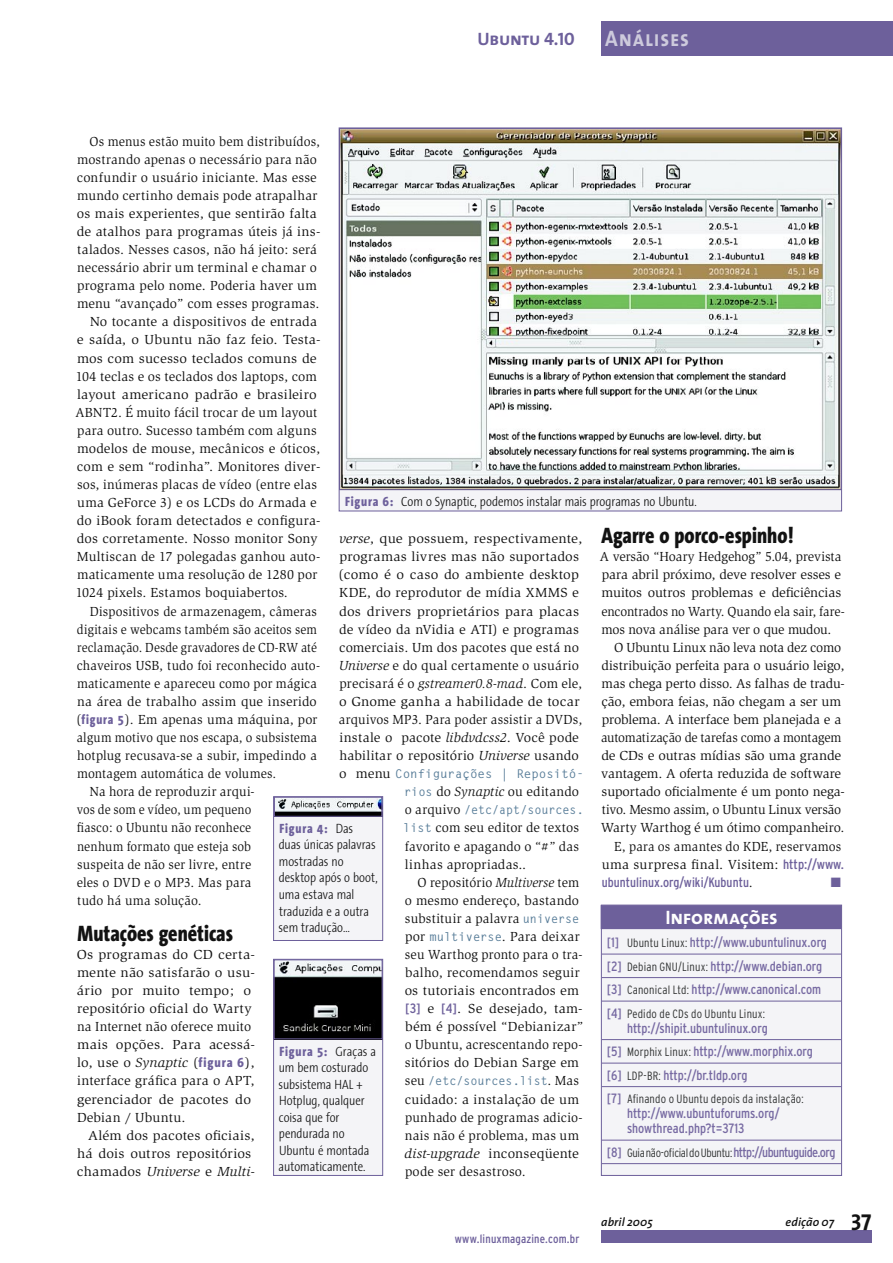
<style>
.page{position:relative;width:893px;height:1263px;background:#fff}
.page>*{position:absolute;margin:0;border:0;box-sizing:border-box;transform-origin:0 0}
.subtitle{font:800 22.5px "The Sans Condensed";color:#121212}
.t1{font:22.5px "The Sans Bold Caps";letter-spacing:.035em;color:#cdcadc;scale:.9 1}
.t2{font:700 22.5px "The Sans";color:#121212}
.title_box_caps{font:19.5px "The Sans Bold Caps";letter-spacing:-.01em;color:#fff}
.subject{font:18px "The Sans Bold Caps";letter-spacing:-.015em;color:#6d609b}
.paragraph{font:13.5px/18px "Slimbach";letter-spacing:.01em;color:#121212}
.paragraph-2{font:13.5px/18px "Slimbach";letter-spacing:.01em;color:#121212;scale:.95 1}
.paragraph-3{font:13.5px/18px "Slimbach";letter-spacing:.01em;color:#121212;scale:1.06 1}
.paragraph-4{font:13.5px/18px "Slimbach";letter-spacing:.01em;color:#121212;scale:.96 1}
.t3{font:300 13.5px/16.5px "The Sans Condensed";color:#121212}
.paragraph_info{font:condensed 13.5px/15px "Interstate";color:#776aa2}
.paragraph_one{font:13.5px/18px "Slimbach";letter-spacing:.005em;color:#121212;scale:1.07 1}
.paragraph_one-2{font:13.5px/18px "Slimbach";letter-spacing:.005em;color:#121212}
.paragraph_info-2{font:condensed 13.5px "Interstate";letter-spacing:-.04em;color:#776aa2}
.paragraph-5{font:13.5px "Zapf Dingbats";color:#6d609b}
.paragraph_info-3{font:300 condensed 12px "Interstate";letter-spacing:.015em;color:#303232}
.paragraph-6{font:700 12px "Gothic Looser";color:#577c98}
.paragraph-7{font:700 12px "Gothic Looser";color:#577c98;scale:1.04 1}
.t4{font:condensed 12px "Interstate";letter-spacing:.015em;color:#6d609b}
.t5{font:italic 600 12px "The Sans";letter-spacing:.005em;color:#121212}
.s1{font-family:"The Sans Condensed";font-weight:800;color:#6d609b}
.s2{font-style:italic}
.s3{font-weight:800;color:#6d609b}
.s4{font-family:"Interstate";font-stretch:condensed;color:#6d609b}
.s5{font-family:"Slimbach";font-weight:400;font-size:13.5px;color:#121212}
.s6{font-family:"Gothic Looser";font-weight:700;font-size:12px;color:#577c98}
.s7{font-weight:300;font-size:12px;color:#303232}
.s8{font-weight:400;font-size:13.5px;color:#776aa2}
</style>
<div class="page">
<div style="left:601px;top:905px;width:241px;height:270px;background:#f4f4f7"></div>
<div style="left:601px;top:905px;width:241px;height:24px;background:#6d609b"></div>
<hr style="left:602px;top:954px;width:239px;height:1px;background:#6d609b">
<hr style="left:602px;top:977px;width:239px;height:1px;background:#6d609b">
<hr style="left:602px;top:1001px;width:239px;height:1px;background:#6d609b">
<hr style="left:602px;top:1039px;width:239px;height:1px;background:#6d609b">
<hr style="left:602px;top:1063px;width:239px;height:1px;background:#6d609b">
<hr style="left:602px;top:1086px;width:239px;height:1px;background:#6d609b">
<hr style="left:602px;top:1140px;width:239px;height:1px;background:#6d609b">
<hr style="left:602px;top:1163px;width:239px;height:1px;background:#6d609b">
<div style="left:601px;top:905px;width:241px;height:271px;border:1px solid #6d609b"></div>
<svg style="left:273px;top:796px;width:110px;height:145px"></svg>
<svg style="left:273px;top:958px;width:110px;height:218px"></svg>
<svg style="left:338px;top:127px;width:504px;height:385px"></svg>
<div style="left:601px;top:21px;width:292px;height:34px;background:#6d609b"></div>
<div style="left:601px;top:1230px;width:271px;height:13px;background:#6d609b"></div>
<p class="subject" style="left:477px;top:24px;width:99px">Ubuntu 4.10</p>
<p class="t1" style="left:605px;top:20px;width:95px">Análises</p>
<p class="paragraph-2" style="left:77px;top:132px;width:258px;text-indent:13px">Os menus estão muito bem distribuídos, mostrando apenas o necessário para não confundir o usuário iniciante. Mas esse mundo certinho demais pode atrapalhar os mais experientes, que sentirão falta de atalhos para programas úteis já ins&shy;talados. Nesses casos, não há jeito: será necessário abrir um terminal e chamar o programa pelo nome. Poderia haver um menu “avançado” com esses programas.</p>
<p class="paragraph" style="left:75px;top:313px;width:246px;text-indent:14px">No tocante a dispositivos de entrada e saída, o Ubuntu não faz feio. Testa&shy;mos com sucesso teclados comuns de 104 teclas e os teclados dos laptops, com layout americano padrão e brasileiro ABNT2. É muito fácil trocar de um layout para outro. Sucesso também com alguns modelos de mouse, mecânicos e óticos, com e sem “rodinha”. Monitores diver&shy;sos, inúmeras placas de vídeo (entre elas uma GeForce 3) e os LCDs do Armada e do iBook foram detectados e configura&shy;dos corretamente. Nosso monitor Sony Multiscan de 17 polegadas ganhou auto&shy;maticamente uma resolução de 1280 por 1024 pixels. Estamos boquiabertos.</p>
<p class="paragraph-2" style="left:76px;top:602px;width:258px;text-indent:14px">Dispositivos de armazenagem, câmeras digitais e webcams também são aceitos sem reclamação. Desde gravadores de CD-RW até chaveiros USB, tudo foi reconhecido auto&shy;maticamente e apareceu como por mágica na área de trabalho assim que inserido (<span class="s1">figura 5</span>). Em apenas uma máquina, por algum motivo que nos escapa, o subsistema hotplug recusava-se a subir, impedindo a montagem automática de volumes.</p>
<p class="paragraph-4" style="left:77px;top:783px;width:187px;text-indent:13px">Na hora de reproduzir arqui&shy;vos de som e vídeo, um pequeno fiasco: o Ubuntu não reconhece nenhum formato que esteja sob suspeita de não ser livre, entre eles o DVD e o MP3. Mas para tudo há uma solução.</p>
<p class="subtitle" style="left:78px;top:920px;width:157px">Mutações genéticas</p>
<p class="paragraph_one" style="left:77px;top:945px;width:168px">Os programas do CD certa&shy;mente não satisfarão o usu&shy;ário por muito tempo; o repositório oficial do Warty na Internet não oferece muito mais opções. Para acessá&shy;lo, use o <span class="s2">Synaptic</span> (<span class="s1">figura 6</span>), interface gráfica para o APT, gerenciador de pacotes do<br>Debian / Ubuntu.</p>
<p class="paragraph-3" style="left:77px;top:1126px;width:169px;text-indent:11px">Além dos pacotes oficiais, há dois outros repositórios chamados <span class="s2">Universe</span> e <span class="s2">Multi-</span></p>
<p class="t3" style="left:345px;top:493px;width:353px"><span class="s3">Figura 6:</span> Com o Synaptic, podemos instalar mais programas no Ubuntu.</p>
<p class="subtitle" style="left:602px;top:523px;width:193px">Agarre o porco-espinho!</p>
<p class="paragraph_one-2" style="left:600px;top:548px;width:246px">A versão “Hoary Hedgehog” 5.04, prevista para abril próximo, deve resolver esses e muitos outros problemas e deficiências encontrados no Warty. Quando ela sair, fare&shy;mos nova análise para ver o que mudou.</p>
<p class="paragraph" style="left:601px;top:638px;width:246px;text-indent:13px">O Ubuntu Linux não leva nota dez como distribuição perfeita para o usuário leigo, mas chega perto disso. As falhas de tradu&shy;ção, embora feias, não chegam a ser um problema. A interface bem planejada e a automatização de tarefas como a montagem de CDs e outras mídias são uma grande vantagem. A oferta reduzida de software suportado oficialmente é um ponto nega&shy;tivo. Mesmo assim, o Ubuntu Linux versão Warty Warthog é um ótimo companheiro.</p>
<p class="paragraph-2" style="left:602px;top:837px;width:257px;text-indent:13px">E, para os amantes do KDE, reservamos uma surpresa final. Visitem: <span class="s4">http://www. ubuntulinux.org/wiki/Kubuntu</span>.</p>
<p class="paragraph-3" style="left:338px;top:530px;width:232px"><span class="s2">verse</span>, que possuem, respectivamente, programas livres mas não suportados (como é o caso do ambiente desktop KDE, do reprodutor de mídia XMMS e dos drivers proprietários para placas de vídeo da nVidia e ATI) e programas comerciais. Um dos pacotes que está no <span class="s2">Universe</span> e do qual certamente o usuário precisará é o <span class="s2">gstreamer0.8-mad</span>. Com ele, o Gnome ganha a habilidade de tocar arquivos MP3. Para poder assistir a DVDs, instale o pacote <span class="s2">libdvdcss2</span>. Você pode habilitar o repositório <span class="s2">Universe</span> usando</p>
<p class="paragraph-7" style="left:339px;top:766px;width:237px"><span class="s5">o menu</span> Configurações | Repositó-</p>
<p class="paragraph" style="left:404px;top:783px;width:176px"><span class="s6">rios</span> do <span class="s2">Synaptic</span> ou editando</p>
<p class="paragraph-6" style="left:405px;top:802px;width:181px"><span class="s5">o arquivo</span> /etc/apt/sources.</p>
<p class="paragraph" style="left:403px;top:819px;width:177px;text-align:justify"><span class="s6">list</span> com seu editor de textos favorito e apagando o “#” das linhas apropriadas..</p>
<p class="paragraph-4" style="left:405px;top:873px;width:188px;text-indent:13px">O repositório <span class="s2">Multiverse</span> tem o mesmo endereço, bastando substituir a palavra <span class="s6">universe </span>por <span class="s6">multiverse</span>. Para deixar seu Warthog pronto para o tra&shy;balho, recomendamos seguir os tutoriais encontrados em <span class="s4">[3]</span> e <span class="s4">[4]</span>. Se desejado, tam&shy;bém é possível “Debianizar” o Ubuntu, acrescentando repo&shy;sitórios do Debian Sarge em</p>
<p class="paragraph-6" style="left:405px;top:1073px;width:176px"><span class="s5">seu</span> /etc/sources.list<span class="s5">. Mas</span></p>
<p class="paragraph" style="left:404px;top:1090px;width:180px">cuidado: a instalação de um punhado de programas adicio&shy;nais não é problema, mas um <span class="s2">dist-upgrade</span> inconseqüente pode ser desastroso.</p>
<p class="t3" style="left:279px;top:820px;width:101px"><span class="s3">Figura 4:</span> Das duas únicas palavras mostradas no desktop após o boot, uma estava mal traduzida e a outra sem tradução…</p>
<p class="paragraph-5" style="left:831px;top:875px;width:12px">■</p>
<p class="title_box_caps" style="left:665px;top:901px;width:114px">Informações</p>
<p class="paragraph_info" style="left:607px;top:935px;width:222px">[1] <span class="s7">Ubuntu Linux:</span> http://www.ubuntulinux.org</p>
<p class="paragraph_info" style="left:607px;top:958px;width:217px">[2] <span class="s7">Debian GNU/Linux:</span> http://www.debian.org</p>
<p class="paragraph_info" style="left:607px;top:982px;width:216px">[3] <span class="s7">Canonical Ltd:</span> http://www.canonical.com</p>
<p class="paragraph_info-3" style="left:607px;top:1007px;width:160px"><span class="s8">[4]</span> Pedido de CDs do Ubuntu Linux:</p>
<p class="paragraph_info" style="left:627px;top:1020px;width:142px">http://shipit.ubuntulinux.org</p>
<p class="paragraph_info" style="left:607px;top:1044px;width:208px">[5] <span class="s7">Morphix Linux:</span> http://www.morphix.org</p>
<p class="paragraph_info" style="left:607px;top:1067px;width:142px">[6] <span class="s7">LDP-BR:</span> http://br.tldp.org</p>
<p class="paragraph_info-3" style="left:607px;top:1092px;width:199px"><span class="s8">[7]</span> Afinando o Ubuntu depois da instalação:</p>
<p class="paragraph_info" style="left:627px;top:1106px;width:154px">http://www.ubuntuforums.org/ showthread.php?t=3713</p>
<p class="paragraph_info-2" style="left:607px;top:1144px;width:230px">[8] <span class="s7">Guia não-oficial do Ubuntu:</span> http://ubuntuguide.org</p>
<p class="t3" style="left:279px;top:1042px;width:99px"><span class="s3">Figura 5:</span> Graças a um bem costurado subsistema HAL +<br>Hotplug, qualquer coisa que for pendurada no<br>Ubuntu é montada automaticamente.</p>
<p class="t4" style="left:455px;top:1232px;width:126px">www.linuxmagazine.com.br</p>
<p class="t5" style="left:601px;top:1212px;width:53px">abril 2005</p>
<p class="t5" style="left:786px;top:1212px;width:50px">edição 07</p>
<p class="t2" style="left:851px;top:1199px;width:22px">37</p>
</div>
